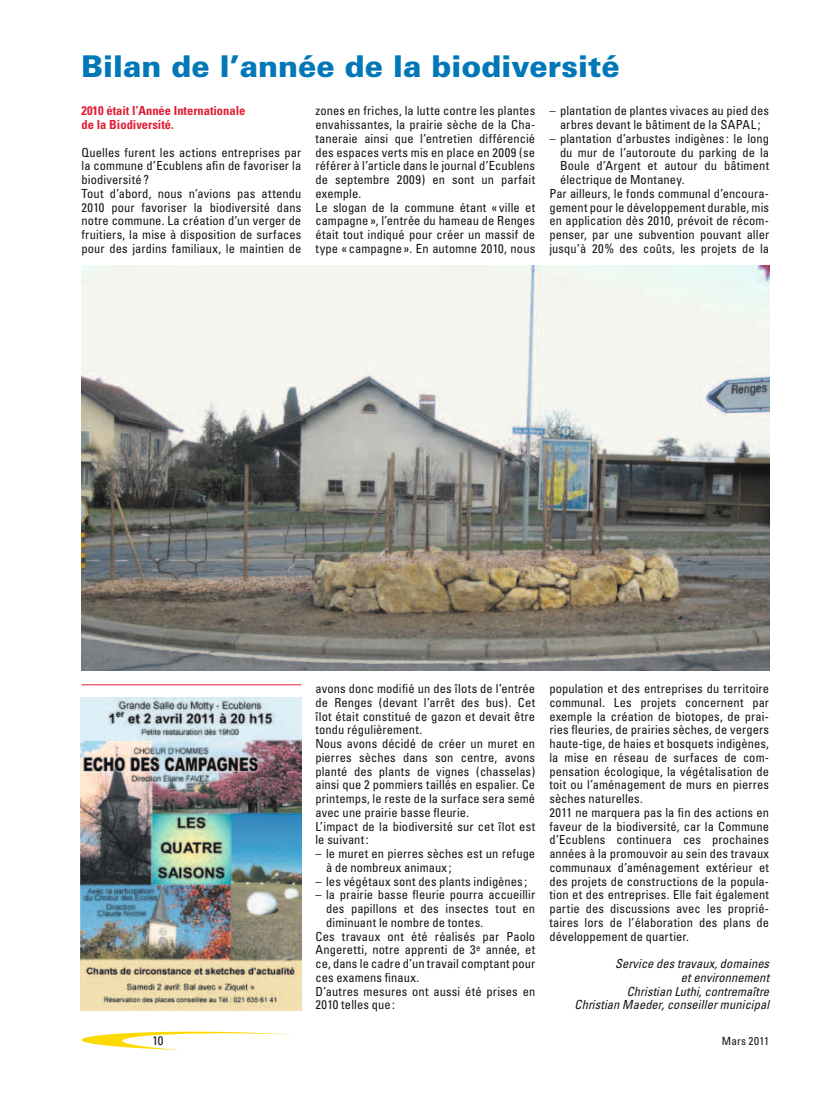
<style>
.page{position:relative;width:833px;height:1099px;background:#fff}
.page>*{position:absolute;margin:0;border:0;box-sizing:border-box;transform-origin:0 0}
.t1{font:900 30px "Univers";color:#0077b7}
.t2{font:condensed 12.5px/13.8px "Univers";letter-spacing:.01em;color:#151518}
.t3{font:italic condensed 12.5px/13.8px "Univers";letter-spacing:.005em;color:#151518;text-align:right}
.t4{font:700 condensed 12.5px/13.8px "Univers";color:#e11d35}
.t5{font:condensed 11.25px "Univers";letter-spacing:.02em;color:#151518}
</style>
<div class="page">
<svg style="left:81px;top:1031px;width:211px;height:19px"></svg>
<img style="left:81px;top:266px;width:688px;height:404px">
<img style="left:80px;top:697px;width:221px;height:313px">
<hr style="left:81px;top:684px;width:220px;height:1px;background:#e11d35">
<h1 class="t1" style="left:81px;top:48px;width:540px">Bilan de l’année de la biodiversité</h1>
<p class="t4" style="left:81px;top:104px;width:165px">2010 était l’Année Internationale de la Biodiversité.</p>
<p class="t2" style="left:81px;top:145px;width:221px">Quelles furent les actions entreprises par la commune d’Ecublens afin de favoriser la biodiversité ?<br>Tout d’abord, nous n’avions pas attendu 2010 pour favoriser la biodiversité dans notre commune. La création d’un verger de fruitiers, la mise à disposition de surfaces pour des jardins familiaux, le maintien de</p>
<p class="t2" style="left:315px;top:104px;width:221px">zones en friches, la lutte contre les plantes envahissantes, la prairie sèche de la Cha&shy;taneraie ainsi que l’entretien différencié des espaces verts mis en place en 2009 (se référer à l’article dans le journal d’Ecublens de septembre 2009) en sont un parfait exemple.<br>Le slogan de la commune étant « ville et campagne », l’entrée du hameau de Renges était tout indiqué pour créer un massif de type «campagne ». En automne 2010, nous</p>
<p class="t2" style="left:549px;top:104px;width:221px;text-align:center">– plantation de plantes vivaces au pied des arbres devant le bâtiment de la SAPAL ;</p>
<p class="t2" style="left:549px;top:131px;width:221px">– plantation d’arbustes indigènes : le long</p>
<p class="t2" style="left:560px;top:145px;width:211px">du mur de l’autoroute du parking de la</p>
<p class="t2" style="left:560px;top:159px;width:211px">Boule d’Argent et autour du bâtiment</p>
<p class="t2" style="left:560px;top:172px;width:126px">électrique de Montaney.</p>
<p class="t2" style="left:549px;top:186px;width:221px">Par ailleurs, le fonds communal d’encoura-</p>
<p class="t2" style="left:549px;top:200px;width:221px">gement pour le développement durable, mis</p>
<p class="t2" style="left:549px;top:214px;width:221px">en application dès 2010, prévoit de récom-</p>
<p class="t2" style="left:549px;top:227px;width:221px">penser, par une subvention pouvant aller</p>
<p class="t2" style="left:549px;top:241px;width:221px">jusqu’à 20% des coûts, les projets de la</p>
<p class="t2" style="left:315px;top:681px;width:221px">avons donc modifié un des îlots de l’entrée de Renges (devant l’arrêt des bus). Cet îlot était constitué de gazon et devait être tondu régulièrement.<br>Nous avons décidé de créer un muret en pierres sèches dans son centre, avons planté des plants de vignes (chasselas) ainsi que 2 pommiers taillés en espalier. Ce printemps, le reste de la surface sera semé avec une prairie basse fleurie.<br>L’impact de la biodiversité sur cet îlot est le suivant:</p>
<p class="t2" style="left:326px;top:846px;width:211px;text-indent:-11px">– le muret en pierres sèches est un refuge à de nombreux animaux ;</p>
<p class="t2" style="left:315px;top:874px;width:213px">– les végétaux sont des plants indigènes ;</p>
<p class="t2" style="left:315px;top:887px;width:221px">– la prairie basse fleurie pourra accueillir</p>
<p class="t2" style="left:326px;top:901px;width:211px">des papillons et des insectes tout en</p>
<p class="t2" style="left:326px;top:915px;width:159px">diminuant le nombre de tontes.</p>
<p class="t2" style="left:315px;top:929px;width:221px">Ces travaux ont été réalisés par Paolo</p>
<p class="t2" style="left:315px;top:942px;width:221px">Angeretti, notre apprenti de 3<sup>e</sup> année, et</p>
<p class="t2" style="left:315px;top:956px;width:221px">ce, dans le cadre d’un travail comptant pour</p>
<p class="t2" style="left:315px;top:970px;width:105px">ces examens finaux.</p>
<p class="t2" style="left:315px;top:984px;width:221px">D’autres mesures ont aussi été prises en</p>
<p class="t2" style="left:315px;top:997px;width:81px">2010 telles que:</p>
<p class="t2" style="left:549px;top:681px;width:221px">population et des entreprises du territoire communal. Les projets concernent par exemple la création de biotopes, de prai&shy;ries fleuries, de prairies sèches, de vergers haute-tige, de haies et bosquets indigènes, la mise en réseau de surfaces de com&shy;pensation écologique, la végétalisation de toit ou l’aménagement de murs en pierres sèches naturelles.<br>2011 ne marquera pas la fin des actions en faveur de la biodiversité, car la Commune d’Ecublens continuera ces prochaines années à la promouvoir au sein des travaux communaux d’aménagement extérieur et des projets de constructions de la popula&shy;tion et des entreprises. Elle fait également partie des discussions avec les proprié&shy;taires lors de l’élaboration des plans de développement de quartier.</p>
<p class="t3" style="left:574px;top:956px;width:196px">Service des travaux, domaines<br>et environnement<br>Christian Luthi, contremaître<br>Christian Maeder, conseiller municipal</p>
<p class="t2" style="left:152px;top:1033px;width:13px">10</p>
<p class="t5" style="left:722px;top:1033px;width:49px">Mars 2011</p>
</div>
